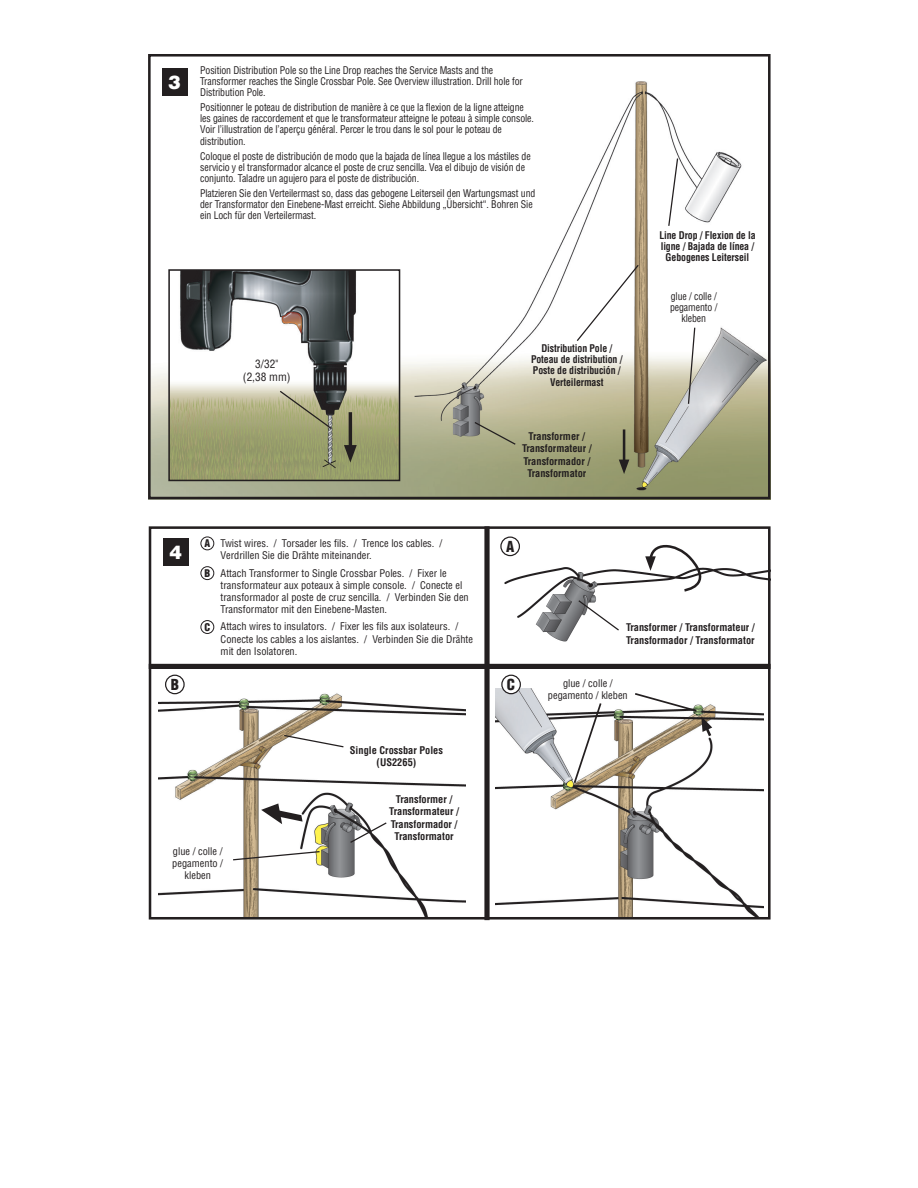
<style>
.page{position:relative;width:918px;height:1188px;background:#fff}
.page>*{position:absolute;margin:0;border:0;box-sizing:border-box;transform-origin:0 0}
.t1{font:900 18.9px "Helvetica";color:#fff}
.t2{font:900 condensed 14.85px "Helvetica";color:#231f20}
.t3{font:condensed 11.25px/13.5px "Helvetica";color:#231f20;text-align:center}
.t4{font:condensed 10.35px/11.2px "Helvetica";letter-spacing:-.01em;color:#231f20;scale:.95 1}
.t5{font:condensed 10.35px/12.1px "Helvetica";letter-spacing:-.01em;color:#231f20}
.t6{font:700 condensed 10.35px/12.5px "Helvetica";color:#231f20;text-align:center}
.t7{font:700 condensed 10.35px/11.2px "Helvetica";color:#231f20;text-align:center;scale:.95 1}
.s1{font-weight:900}
</style>
<div class="page">
<img style="left:152px;top:81px;width:615px;height:414px">
<div style="left:148px;top:54px;width:623px;height:445px;border:3px solid #231f20"></div>
<div style="left:162px;top:68px;width:26px;height:27px;background:#231f20"></div>
<svg style="left:687px;top:326px;width:9px;height:79px"></svg>
<svg style="left:575px;top:263px;width:65px;height:79px"></svg>
<svg style="left:667px;top:157px;width:12px;height:70px"></svg>
<svg style="left:473px;top:421px;width:44px;height:25px"></svg>
<hr style="left:623px;top:429px;width:2px;height:35px;background:#231f20">
<svg style="left:619px;top:460px;width:10px;height:14px"></svg>
<img style="left:171px;top:272px;width:226px;height:206px">
<div style="left:168px;top:269px;width:232px;height:212px;border:2px solid #231f20"></div>
<svg style="left:278px;top:390px;width:55px;height:40px;background:#979776"></svg>
<hr style="left:349px;top:412px;width:3px;height:40px;background:#231f20">
<svg style="left:344px;top:445px;width:13px;height:18px"></svg>
<img style="left:496px;top:688px;width:267px;height:228px">
<img style="left:159px;top:688px;width:306px;height:228px">
<img style="left:500px;top:536px;width:267px;height:106px">
<div style="left:149px;top:526px;width:622px;height:394px;border:3px solid #231f20"></div>
<div style="left:200px;top:537px;width:14px;height:13px;border:1px solid #231f20;border-radius:50%"></div>
<div style="left:200px;top:566px;width:14px;height:14px;border:1px solid #231f20;border-radius:50%"></div>
<div style="left:200px;top:620px;width:14px;height:14px;border:1px solid #231f20;border-radius:50%"></div>
<div style="left:163px;top:538px;width:26px;height:28px;background:#231f20"></div>
<div style="left:149px;top:664px;width:622px;height:5px;background:#231f20"></div>
<div style="left:484px;top:526px;width:6px;height:394px;background:#231f20"></div>
<div style="left:501px;top:537px;width:18px;height:19px;background:#fff;border-radius:50%"></div>
<div style="left:500px;top:537px;width:20px;height:19px;border:1px solid #231f20;border-radius:50%"></div>
<div style="left:166px;top:675px;width:18px;height:19px;background:#fff;border-radius:50%"></div>
<div style="left:165px;top:675px;width:20px;height:19px;border:1px solid #231f20;border-radius:50%"></div>
<div style="left:502px;top:675px;width:18px;height:19px;background:#fff;border-radius:50%"></div>
<div style="left:501px;top:675px;width:20px;height:19px;border:1px solid #231f20;border-radius:50%"></div>
<svg style="left:283px;top:734px;width:62px;height:14px"></svg>
<svg style="left:349px;top:821px;width:39px;height:23px"></svg>
<svg style="left:261px;top:791px;width:46px;height:49px"></svg>
<svg style="left:232px;top:850px;width:89px;height:11px"></svg>
<svg style="left:577px;top:599px;width:43px;height:33px"></svg>
<svg style="left:572px;top:701px;width:31px;height:84px"></svg>
<svg style="left:645px;top:539px;width:70px;height:54px"></svg>
<svg style="left:633px;top:692px;width:81px;height:47px"></svg>
<h1 class="t1" style="left:168px;top:70px;width:14px">3</h1>
<p class="t4" style="left:200px;top:64px;width:341px">Position Distribution Pole so the Line Drop reaches the Service Masts and the<br>Transformer reaches the Single Crossbar Pole. See Overview illustration. Drill hole for<br>Distribution Pole.</p>
<p class="t4" style="left:200px;top:101px;width:353px">Positionner le poteau de distribution de manière à ce que la flexion de la ligne atteigne les gaines de raccordement et que le transformateur atteigne le poteau à simple console.<br>Voir l’illustration de l’aperçu général. Percer le trou dans le sol pour le poteau de distribution.</p>
<p class="t4" style="left:200px;top:150px;width:349px">Coloque el poste de distribución de modo que la bajada de línea llegue a los mástiles de servicio y el transformador alcance el poste de cruz sencilla. Vea el dibujo de visión de conjunto. Taladre un agujero para el poste de distribución.</p>
<p class="t4" style="left:200px;top:187px;width:354px">Platzieren Sie den Verteilermast so, dass das gebogene Leiterseil den Wartungsmast und der Transformator den Einebene-Mast erreicht. Siehe Abbildung „Übersicht“. Bohren Sie ein Loch für den Verteilermast.</p>
<p class="t3" style="left:243px;top:357px;width:49px">3/32" (2,38 mm)</p>
<p class="t7" style="left:531px;top:342px;width:98px">Distribution Pole /<br>Poteau de distribution /<br>Poste de distribución /<br>Verteilermast</p>
<p class="t6" style="left:522px;top:430px;width:71px">Transformer /<br>Transformateur /<br>Transformador /<br>Transformator</p>
<p class="t7" style="left:659px;top:230px;width:103px">Line Drop / Flexion de la ligne / Bajada de línea /<br>Gebogenes Leiterseil</p>
<p class="t4" style="left:670px;top:290px;width:51px;text-align:center">glue / colle / pegamento / kleben</p>
<p class="t5" style="left:221px;top:537px;width:223px;text-indent:-16px"><span class="s1">A</span> Twist wires. / Torsader les fils. / Trence los cables. /<br>Verdrillen Sie die Drähte miteinander.</p>
<p class="t5" style="left:221px;top:567px;width:250px;text-indent:-16px"><span class="s1">B</span> Attach Transformer to Single Crossbar Poles. / Fixer le transformateur aux poteaux à simple console. / Conecte el transformador al poste de cruz sencilla. / Verbinden Sie den Transformator mit den Einebene-Masten.</p>
<p class="t5" style="left:221px;top:620px;width:254px;text-indent:-16px"><span class="s1">C</span> Attach wires to insulators. / Fixer les fils aux isolateurs. /<br>Conecte los cables a los aislantes. / Verbinden Sie die Drähte mit den Isolatoren.</p>
<h1 class="t1" style="left:169px;top:540px;width:14px">4</h1>
<h2 class="t2" style="left:506px;top:537px;width:10px">A</h2>
<h2 class="t2" style="left:171px;top:675px;width:10px">B</h2>
<h2 class="t2" style="left:507px;top:675px;width:10px">C</h2>
<p class="t5" style="left:172px;top:845px;width:52px;text-align:center">glue / colle / pegamento / kleben</p>
<p class="t6" style="left:350px;top:744px;width:95px">Single Crossbar Poles (US2265)</p>
<p class="t6" style="left:389px;top:793px;width:71px">Transformer /<br>Transformateur /<br>Transformador /<br>Transformator</p>
<p class="t6" style="left:626px;top:621px;width:130px;text-align:left">Transformer / Transformateur /<br>Transformador / Transformator</p>
<p class="t5" style="left:548px;top:677px;width:81px;text-align:center">glue / colle / pegamento / kleben</p>
</div>
